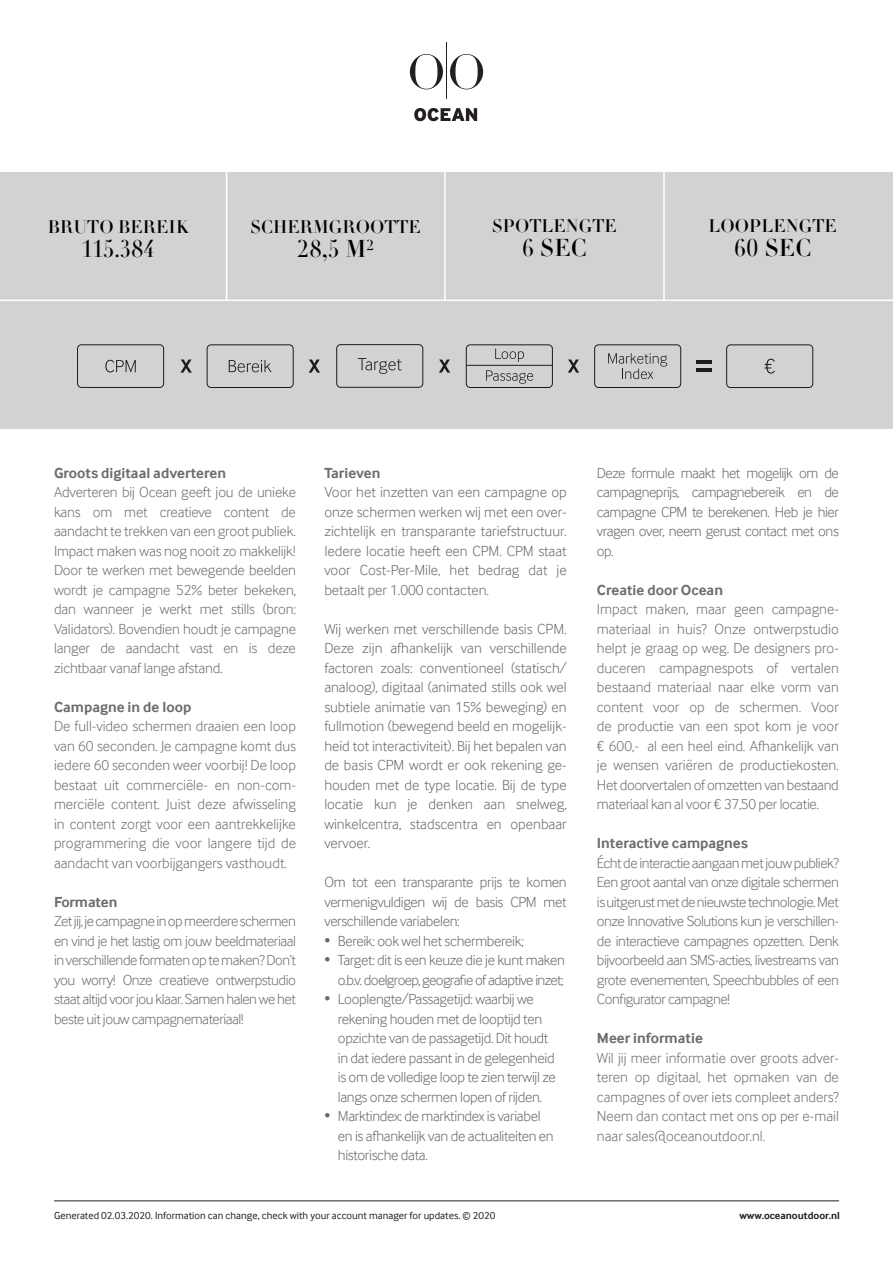
<style>
.page{position:relative;width:893px;height:1263px;background:#fff}
.page>*{position:absolute;margin:0;border:0;box-sizing:border-box;transform-origin:0 0}
.Kop_tabel{font:24px "Didot LT Pro Headline";color:#000}
.Kop_tabel-2{font:18px "Didot LT Pro Headline";color:#000}
.t1{font:300 15px/19.5px "Inter Face";letter-spacing:-.02em;color:#6c6d70;text-align:justify}
.t2{font:300 15px/19.5px "Inter Face";letter-spacing:-.02em;color:#666969;text-align:justify}
.t3{font:700 15px "Inter Face";color:#6c6d70}
.t4{font:300 15px/19.5px "Inter Face";letter-spacing:-.04em;color:#666969;text-align:right}
.t5{font:10.5px "Inter Face";color:#231f20}
.t6{font:700 10.5px "Inter Face";color:#231f20}
</style>
<div class="page">
<div style="left:0;top:172px;width:893px;height:257px;background:#d1d2d4"></div>
<svg style="left:105px;top:360px;width:31px;height:12px"></svg>
<div style="left:77px;top:344px;width:87px;height:44px;border:1px solid #1c1c1c;border-radius:4px"></div>
<svg style="left:229px;top:360px;width:43px;height:12px"></svg>
<div style="left:207px;top:344px;width:87px;height:44px;border:1px solid #1c1c1c;border-radius:4px"></div>
<svg style="left:358px;top:358px;width:44px;height:16px"></svg>
<div style="left:336px;top:344px;width:87px;height:44px;border:1px solid #1c1c1c;border-radius:4px"></div>
<svg style="left:765px;top:359px;width:10px;height:15px"></svg>
<div style="left:726px;top:344px;width:87px;height:44px;border:1px solid #1c1c1c;border-radius:4px"></div>
<svg style="left:180px;top:359px;width:12px;height:14px"></svg>
<svg style="left:309px;top:359px;width:11px;height:14px"></svg>
<svg style="left:439px;top:359px;width:11px;height:14px"></svg>
<svg style="left:466px;top:344px;width:215px;height:44px"></svg>
<hr style="left:696px;top:360px;width:16px;height:4px;background:#1c1c1c">
<hr style="left:696px;top:368px;width:16px;height:4px;background:#1c1c1c">
<hr style="left:0;top:300px;width:893px;height:1px;background:#fff">
<hr style="left:444px;top:172px;width:2px;height:129px;background:#fff">
<hr style="left:663px;top:172px;width:2px;height:129px;background:#fff">
<hr style="left:226px;top:172px;width:1px;height:129px;background:#fff">
<svg style="left:414px;top:108px;width:63px;height:13px"></svg>
<svg style="left:410px;top:54px;width:33px;height:35px"></svg>
<svg style="left:450px;top:54px;width:33px;height:35px"></svg>
<hr style="left:446px;top:43px;width:1px;height:56px;background:#231f20">
<hr style="left:54px;top:1200px;width:785px;height:1px;background:#231f20">
<p class="Kop_tabel-2" style="left:48px;top:216px;width:142px">BRUTO BEREIK</p>
<p class="Kop_tabel" style="left:82px;top:234px;width:74px">115.384</p>
<p class="Kop_tabel-2" style="left:251px;top:216px;width:172px">SCHERMGROOTTE</p>
<p class="Kop_tabel" style="left:297px;top:234px;width:78px">28,5 M²</p>
<p class="Kop_tabel-2" style="left:492px;top:215px;width:126px">SPOTLENGTE</p>
<p class="Kop_tabel" style="left:522px;top:233px;width:66px">6 SEC</p>
<p class="Kop_tabel-2" style="left:708px;top:215px;width:130px">LOOPLENGTE</p>
<p class="Kop_tabel" style="left:734px;top:233px;width:79px">60 SEC</p>
<p class="t3" style="left:54px;top:464px;width:174px">Groots digitaal adverteren</p>
<p class="t1" style="left:54px;top:484px;width:243px">Adverteren bij Ocean geeft jou de unieke kans om met creatieve content de aandacht te trekken van een groot publiek.<br>Impact maken was nog nooit zo makkelijk!<br>Door te werken met bewegende beelden wordt je campagne 52% beter bekeken, dan wanneer je werkt met stills (bron:<br>Validators). Bovendien houdt je campagne langer de aandacht vast en is deze zichtbaar vanaf lange afstand.</p>
<p class="t3" style="left:54px;top:698px;width:139px">Campagne in de loop</p>
<p class="t1" style="left:54px;top:718px;width:243px">De full-video schermen draaien een loop van 60 seconden. Je campagne komt dus iedere 60 seconden weer voorbij! De loop bestaat uit commerciële- en non-com&shy;merciële content. Juist deze afwisseling in content zorgt voor een aantrekkelijke programmering die voor langere tijd de aandacht van voorbijgangers vasthoudt.</p>
<p class="t3" style="left:54px;top:893px;width:65px">Formaten</p>
<p class="t1" style="left:54px;top:913px;width:243px">Zet jij, je campagne in op meerdere schermen en vind je het lastig om jouw beeldmateriaal in verschillende formaten op te maken? Don’t you worry! Onze creatieve ontwerpstudio staat altijd voor jou klaar. Samen halen we het beste uit jouw campagnemateriaal!</p>
<p class="t3" style="left:324px;top:464px;width:58px">Tarieven</p>
<p class="t2" style="left:324px;top:484px;width:244px">Voor het inzetten van een campagne op onze schermen werken wij met een over&shy;zichtelijk en transparante tariefstructuur.<br>Iedere locatie heeft een CPM. CPM staat voor Cost-Per-Mile, het bedrag dat je betaalt per 1.000 contacten.</p>
<p class="t2" style="left:324px;top:620px;width:244px">Wij werken met verschillende basis CPM.<br>Deze zijn afhankelijk van verschillende factoren zoals: conventioneel (statisch/ analoog), digitaal (animated stills ook wel subtiele animatie van 15% beweging) en fullmotion (bewegend beeld en mogelijk&shy;heid tot interactiviteit). Bij het bepalen van de basis CPM wordt er ook rekening ge&shy;houden met de type locatie. Bij de type locatie kun je denken aan snelweg, winkelcentra, stadscentra en openbaar vervoer.</p>
<p class="t2" style="left:324px;top:874px;width:244px">Om tot een transparante prijs te komen vermenigvuldigen wij de basis CPM met verschillende variabelen:</p>
<p class="t2" style="left:324px;top:932px;width:201px">• Bereik: ook wel het schermbereik;</p>
<p class="t4" style="left:324px;top:952px;width:242px">• Target: dit is een keuze die je kunt maken o.b.v. doelgroep, geografie of adaptive inzet;</p>
<p class="t2" style="left:338px;top:991px;width:219px;text-align:left;text-indent:-14px">• Looplengte/Passagetijd: waarbij we rekening houden met de looptijd ten opzichte van de passagetijd. Dit houdt in dat iedere passant in de gelegenheid is om de volledige loop te zien terwijl ze langs onze schermen lopen of rijden.</p>
<p class="t2" style="left:338px;top:1108px;width:217px;text-align:left;text-indent:-14px">• Marktindex: de marktindex is variabel en is afhankelijk van de actualiteiten en historische data.</p>
<p class="t2" style="left:597px;top:464px;width:243px">Deze formule maakt het mogelijk om de campagneprijs, campagnebereik en de campagne CPM te berekenen. Heb je hier vragen over, neem gerust contact met ons op.</p>
<p class="t3" style="left:597px;top:581px;width:128px">Creatie door Ocean</p>
<p class="t1" style="left:597px;top:601px;width:243px">Impact maken, maar geen campagne&shy;materiaal in huis? Onze ontwerpstudio helpt je graag op weg. De designers pro&shy;duceren campagnespots of vertalen bestaand materiaal naar elke vorm van content voor op de schermen. Voor de productie van een spot kom je voor € 600,- al een heel eind. Afhankelijk van je wensen variëren de productiekosten.<br>Het doorvertalen of omzetten van bestaand materiaal kan al voor € 37,50 per locatie.</p>
<p class="t3" style="left:597px;top:834px;width:153px">Interactive campagnes</p>
<p class="t1" style="left:597px;top:854px;width:243px">Écht de interactie aangaan met jouw publiek?<br>Een groot aantal van onze digitale schermen is uitgerust met de nieuwste technologie. Met onze Innovative Solutions kun je verschillen&shy;de interactieve campagnes opzetten. Denk bijvoorbeeld aan SMS-acties, livestreams van grote evenementen, Speechbubbles of een Configurator campagne!</p>
<p class="t3" style="left:597px;top:1029px;width:107px">Meer informatie</p>
<p class="t1" style="left:597px;top:1049px;width:243px">Wil jij meer informatie over groots adver&shy;teren op digitaal, het opmaken van de campagnes of over iets compleet anders?<br>Neem dan contact met ons op per e-mail naar sales@oceanoutdoor.nl.</p>
<p class="t5" style="left:54px;top:1210px;width:443px">Generated 02.03.2020. Information can change, check with your account manager for updates. © 2020</p>
<p class="t6" style="left:739px;top:1210px;width:102px">www.oceanoutdoor.nl</p>
</div>
